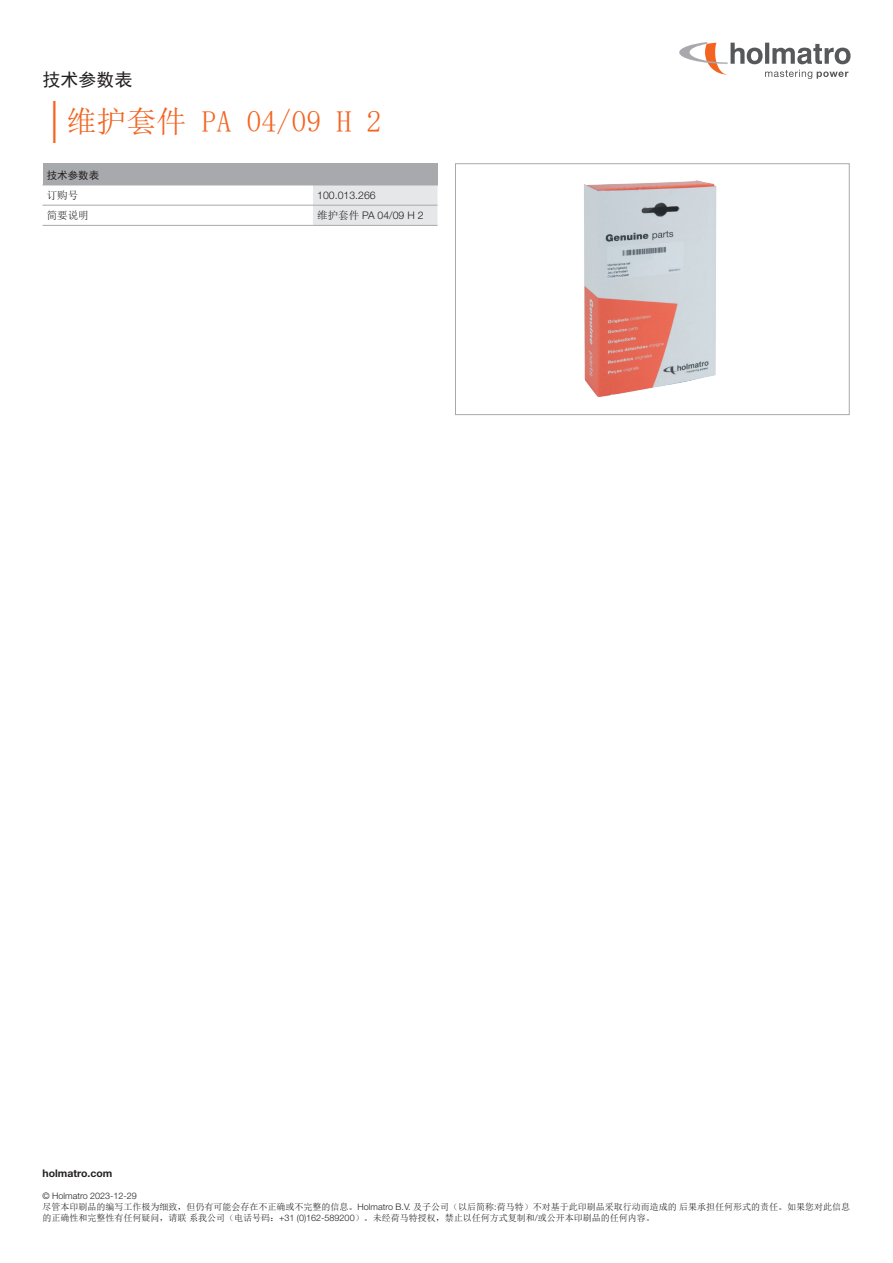
<style>
.page{position:relative;width:893px;height:1263px;background:#fff}
.page>*{position:absolute;margin:0;border:0;box-sizing:border-box;transform-origin:0 0}
.t1{font:30px "Sim Sun";color:#f36421}
.t2{font:18px "Sim Hei";color:#231f20}
.t3{font:300 10.5px "Helvetica Neue LT Std";color:#231f20}
.t4{font:700 10.5px "Helvetica Neue LT Std";color:#231f20}
.t5{font:10.5px "Sim Sun";color:#231f20}
.t6{font:10.5px "Sim Hei";color:#231f20}
.t7{font:9px/10.8px "Sim Sun";color:#231f20}
.t8{font:300 9px "Helvetica Neue LT Std";color:#231f20}
.s1{font-family:"Helvetica Neue LT Std";font-weight:300;font-size:42px}
.s2{font-family:"Sim Sun";font-weight:400}
.s3{font-family:"Helvetica Neue LT Std";font-weight:300}
</style>
<div class="page">
<svg style="left:679px;top:42px;width:171px;height:37px"></svg>
<div style="left:43px;top:164px;width:394px;height:21px;background:#a8a9ad"></div>
<svg style="left:313px;top:164px;width:125px;height:61px"></svg>
<hr style="left:43px;top:185px;width:270px;height:1px;background:#a8a9ad">
<hr style="left:313px;top:185px;width:125px;height:1px;background:#a8a9ad">
<hr style="left:43px;top:225px;width:270px;height:1px;background:#a8a9ad">
<hr style="left:43px;top:205px;width:270px;height:1px;background:#a8a9ad">
<hr style="left:313px;top:225px;width:124px;height:1px;background:#a8a9ad">
<hr style="left:313px;top:205px;width:124px;height:1px;background:#a8a9ad">
<img style="left:584px;top:180px;width:133px;height:217px">
<div style="left:455px;top:164px;width:394px;height:251px;border:1px solid #a8a9ad"></div>
<h2 class="t2" style="left:43px;top:70px;width:91px">技术参数表</h2>
<h1 class="t1" style="left:50px;top:106px;width:333px"><span class="s1">|</span> 维护套件 PA 04/09 H 2</h1>
<p class="t6" style="left:47px;top:170px;width:54px">技术参数表</p>
<p class="t5" style="left:47px;top:190px;width:33px">订购号</p>
<p class="t3" style="left:317px;top:189px;width:60px">100.013.266</p>
<p class="t5" style="left:47px;top:210px;width:43px">简要说明</p>
<p class="t3" style="left:317px;top:209px;width:108px"><span class="s2">维护套件</span> PA 04/09 H 2</p>
<p class="t4" style="left:43px;top:1167px;width:71px">holmatro.com</p>
<p class="t8" style="left:43px;top:1190px;width:96px">© Holmatro 2023-12-29</p>
<p class="t7" style="left:43px;top:1201px;width:809px">尽管本印刷品的编写工作极为细致，但仍有可能会存在不正确或不完整的信息。<span class="s3">Holmatro B.V.</span> 及子公司（以后简称<span class="s3">:</span>荷马特）不对基于此印刷品采取行动而造成的后果承担任何形式的责任。如果您对此信息的正确性和完整性有任何疑问，请联系我公司（电话号码：<span class="s3">+31 (0)162-589200</span>）。未经荷马特授权，禁止以任何方式复制和<span class="s3">/</span>或公开本印刷品的任何内容。</p>
</div>
